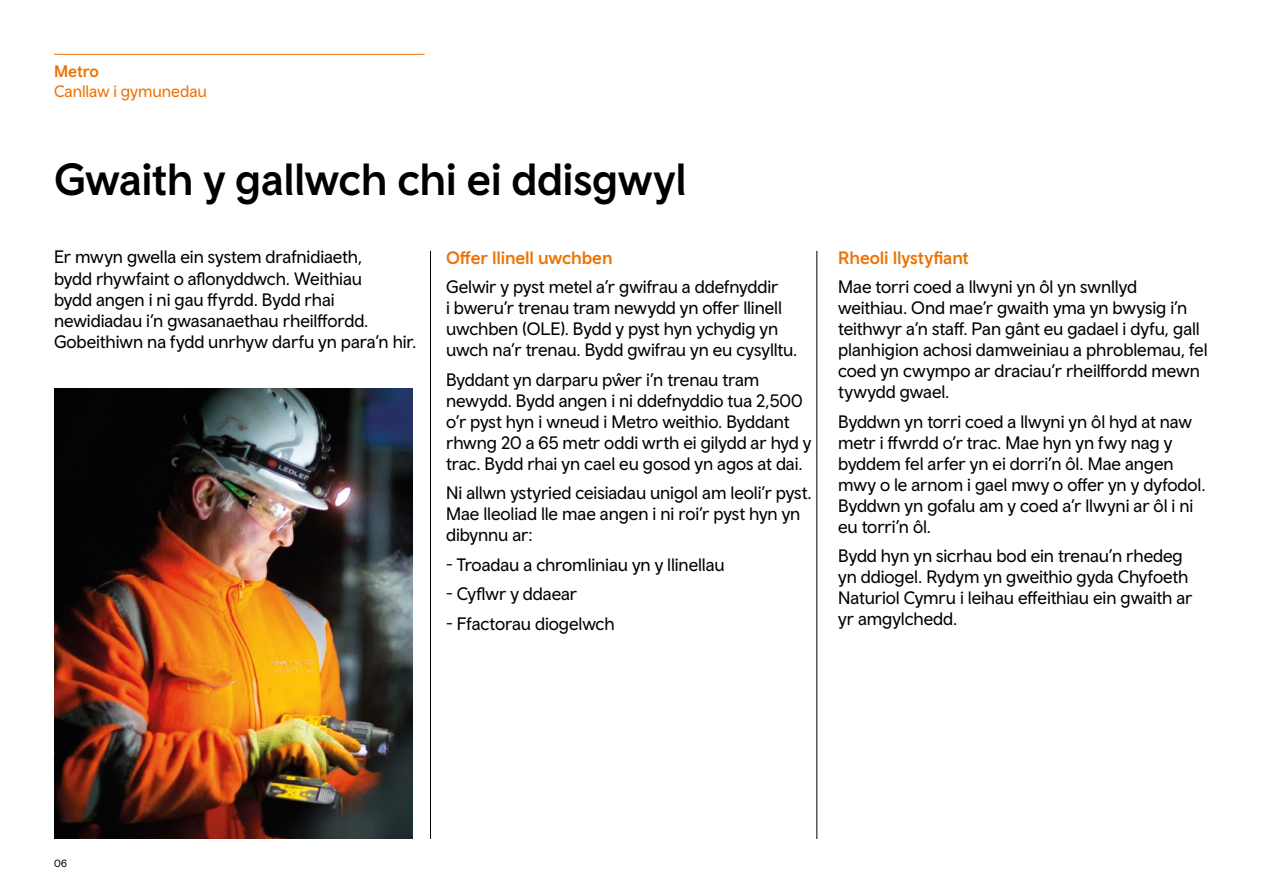
<style>
.page{position:relative;width:1263px;height:893px;background:#fff}
.page>*{position:absolute;margin:0;border:0;box-sizing:border-box;transform-origin:0 0}
.t1{font:500 45px "Wales Sans Body";letter-spacing:-.01em;color:#000}
.t2{font:18px/21px "Wales Sans Body";letter-spacing:-.005em;color:#000}
.t3{font:500 18px "Wales Sans Body";letter-spacing:-.005em;color:#ee7203}
.t4{font:16.65px "Wales Sans Body";color:#ee7203}
.t5{font:500 16.65px "Wales Sans Body";color:#ee7203}
.t6{font:10.5px "Wales Sans Body";color:#000}
</style>
<div class="page">
<hr style="left:54px;top:54px;width:371px;height:1px;background:#ee7203">
<img style="left:54px;top:388px;width:358px;height:451px">
<hr style="left:430px;top:251px;width:1px;height:588px;background:#000">
<hr style="left:816px;top:251px;width:1px;height:588px;background:#000">
<p class="t5" style="left:54px;top:61px;width:47px">Metro</p>
<p class="t4" style="left:54px;top:81px;width:154px">Canllaw i gymunedau</p>
<h1 class="t1" style="left:54px;top:152px;width:634px">Gwaith y gallwch chi ei ddisgwyl</h1>
<p class="t2" style="left:54px;top:246px;width:364px">Er mwyn gwella ein system drafnidiaeth,<br>bydd rhywfaint o aflonyddwch. Weithiau<br>bydd angen i ni gau ffyrdd. Bydd rhai newidiadau i’n gwasanaethau rheilffordd.<br>Gobeithiwn na fydd unrhyw darfu yn para’n hir.</p>
<p class="t3" style="left:446px;top:246px;width:168px">Offer llinell uwchben</p>
<p class="t2" style="left:446px;top:276px;width:353px">Gelwir y pyst metel a’r gwifrau a ddefnyddir<br>i bweru’r trenau tram newydd yn offer llinell uwchben (OLE). Bydd y pyst hyn ychydig yn uwch na’r trenau. Bydd gwifrau yn eu cysylltu.</p>
<p class="t2" style="left:446px;top:368px;width:367px">Byddant yn darparu pŵer i’n trenau tram newydd. Bydd angen i ni ddefnyddio tua 2,500 o’r pyst hyn i wneud i Metro weithio. Byddant rhwng 20 a 65 metr oddi wrth ei gilydd ar hyd y trac. Bydd rhai yn cael eu gosod yn agos at dai.</p>
<p class="t2" style="left:446px;top:482px;width:367px">Ni allwn ystyried ceisiadau unigol am leoli’r pyst.<br>Mae lleoliad lle mae angen i ni roi’r pyst hyn yn dibynnu ar:</p>
<p class="t2" style="left:446px;top:553px;width:280px">- Troadau a chromliniau yn y llinellau</p>
<p class="t2" style="left:446px;top:583px;width:133px">- Cyflwr y ddaear</p>
<p class="t2" style="left:446px;top:612px;width:170px">- Ffactorau diogelwch</p>
<p class="t3" style="left:838px;top:246px;width:132px">Rheoli llystyfiant</p>
<p class="t2" style="left:838px;top:276px;width:371px">Mae torri coed a llwyni yn ôl yn swnllyd weithiau. Ond mae’r gwaith yma yn bwysig i’n teithwyr a’n staff. Pan gânt eu gadael i dyfu, gall planhigion achosi damweiniau a phroblemau, fel coed yn cwympo ar draciau’r rheilffordd mewn tywydd gwael.</p>
<p class="t2" style="left:838px;top:410px;width:369px">Byddwn yn torri coed a llwyni yn ôl hyd at naw metr i ffwrdd o’r trac. Mae hyn yn fwy nag y byddem fel arfer yn ei dorri’n ôl. Mae angen mwy o le arnom i gael mwy o offer yn y dyfodol.<br>Byddwn yn gofalu am y coed a’r llwyni ar ôl i ni eu torri’n ôl.</p>
<p class="t2" style="left:838px;top:545px;width:356px">Bydd hyn yn sicrhau bod ein trenau’n rhedeg yn ddiogel. Rydym yn gweithio gyda Chyfoeth Naturiol Cymru i leihau effeithiau ein gwaith ar yr amgylchedd.</p>
<p class="t6" style="left:54px;top:857px;width:14px">06</p>
</div>
